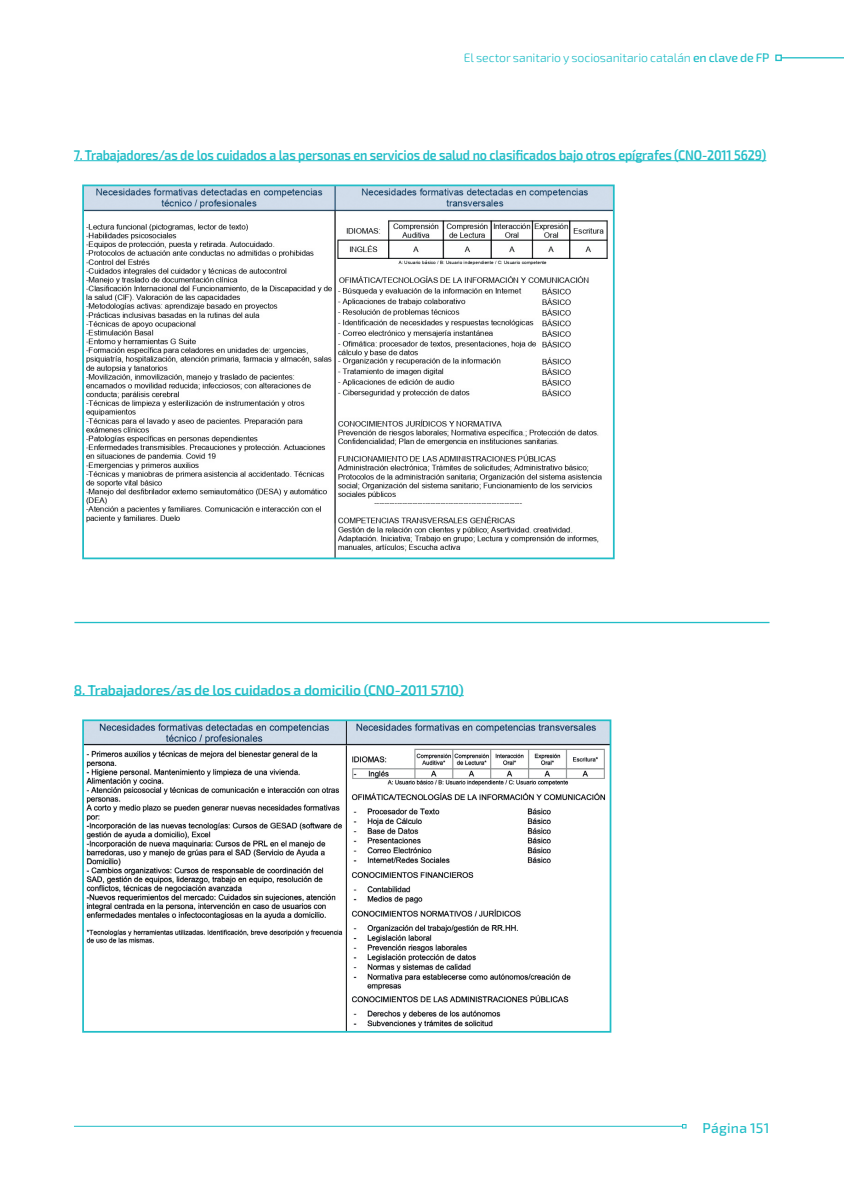
<style>
.page{position:relative;width:844px;height:1191px;background:#fff}
.page>*{position:absolute;margin:0;border:0;box-sizing:border-box;transform-origin:0 0}
.t1{font:600 14px "Exo 2";letter-spacing:-.01em;color:#21bdc7;scale:.88 1}
.t2{font:600 14px "Exo 2";letter-spacing:-.01em;color:#21bdc7}
.t3{font:500 14px "Exo 2";letter-spacing:.015em;color:#21bdc7}
.t4{font:300 12.25px "Exo 2";letter-spacing:-.005em;color:#21bdc7}
.s1{font-weight:500}
</style>
<div class="page">
<hr style="left:74px;top:1125px;width:608px;height:1px;background:#21bdc7">
<svg style="left:682px;top:1124px;width:4px;height:4px"></svg>
<hr style="left:781px;top:57px;width:62px;height:1px;background:#21bdc7">
<svg style="left:775px;top:55px;width:6px;height:6px"></svg>
<hr style="left:74px;top:160px;width:692px;height:1px;background:#21bdc7">
<hr style="left:74px;top:695px;width:389px;height:1px;background:#21bdc7">
<img style="left:85px;top:722px;width:523px;height:307px">
<div style="left:82px;top:719px;width:529px;height:313px;border:2px solid #21bdc7"></div>
<hr style="left:74px;top:622px;width:695px;height:1px;background:#21bdc7">
<img style="left:85px;top:187px;width:526px;height:369px">
<div style="left:82px;top:184px;width:532px;height:375px;border:2px solid #21bdc7"></div>
<p class="t4" style="left:463px;top:49px;width:307px">El sector sanitario y sociosanitario catalán <span class="s1">en clave de FP</span></p>
<p class="t1" style="left:74px;top:145px;width:788px">7. Trabajadores/as de los cuidados a las personas en servicios de salud no clasificados bajo otros epígrafes (CNO-2011 5629)</p>
<p class="t2" style="left:74px;top:680px;width:391px">8. Trabajadores/as de los cuidados a domicilio (CNO-2011 5710)</p>
<p class="t3" style="left:702px;top:1118px;width:68px">Página 151</p>
</div>
